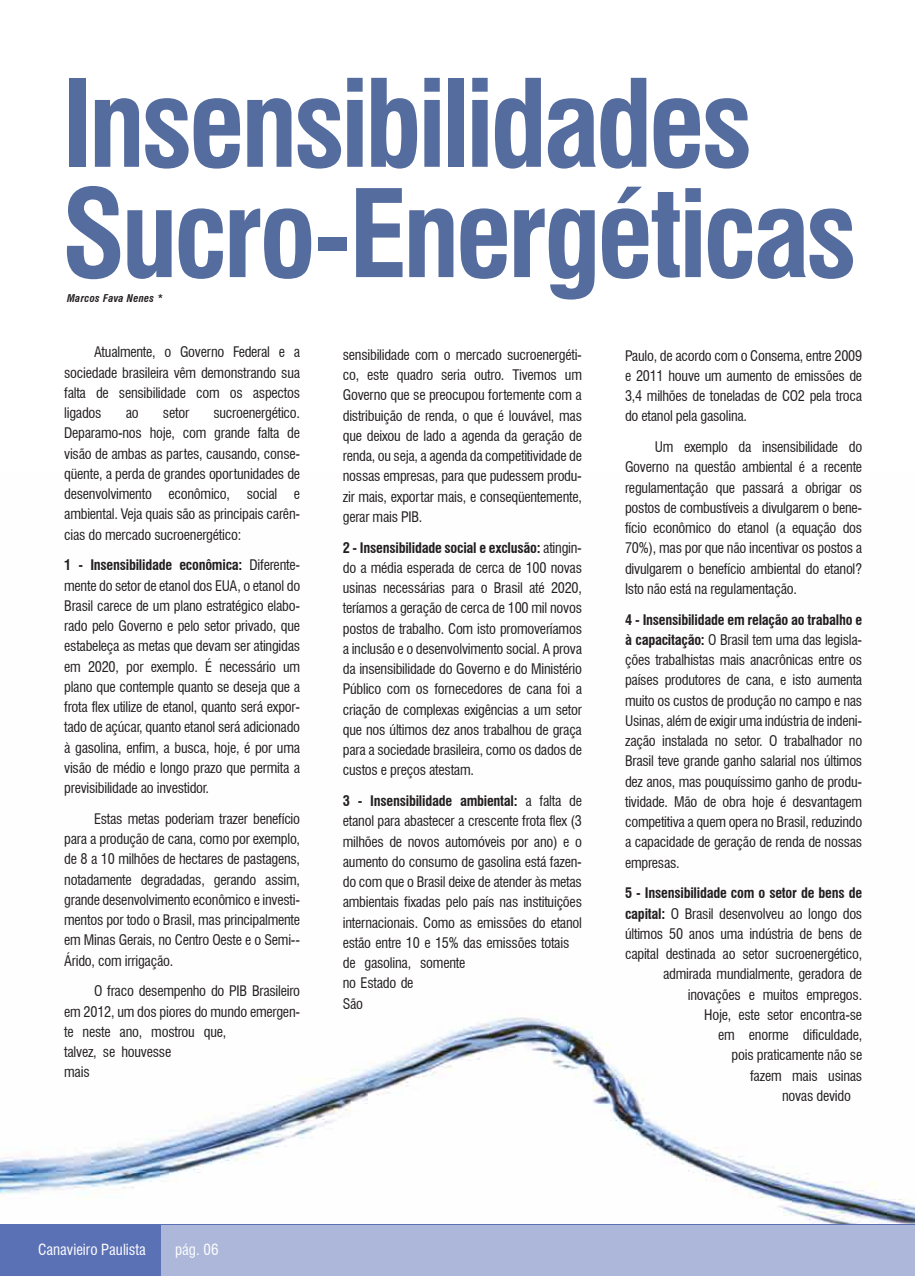
<style>
.page{position:relative;width:915px;height:1276px;background:#fff}
.page>*{position:absolute;margin:0;border:0;box-sizing:border-box;transform-origin:0 0}
.t1{font:700 condensed 118.35px/110.2px "Swiss 721 BT";letter-spacing:-.035em;color:#556c9e}
.t2{font:condensed 15px "Swiss 721 BT";color:#fff}
.t3{font:condensed 14.25px/20.2px "Swiss 721 BT";letter-spacing:-.015em;color:#231f20;text-align:justify}
.t4{font:700 condensed 14.25px "Swiss 721 BT";letter-spacing:-.015em;color:#231f20}
.t5{font:italic 700 condensed 10.5px "Swiss 721 BT";letter-spacing:.025em;color:#231f20}
.s1{font-weight:700}
</style>
<div class="page">
<img style="left:0;top:1017px;width:914px;height:208px">
<div style="left:0;top:1225px;width:914px;height:51px;background:#5b71b6"></div>
<div style="left:162px;top:1225px;width:752px;height:51px;background:#acb7da"></div>
<h1 class="t1" style="left:61px;top:69px;width:797px">Insensibilidades<br>Sucro-Energéticas</h1>
<p class="t5" style="left:67px;top:292px;width:97px">Marcos Fava Nenes *</p>
<p class="t3" style="left:64px;top:342px;width:237px;text-indent:30px">Atualmente, o Governo Federal e a sociedade brasileira vêm demonstrando sua falta de sensibilidade com os aspectos ligados</p>
<p class="t3" style="left:64px;top:403px;width:237px;text-indent:149px">sucroenergético.<br>Deparamo-nos hoje, com grande falta de visão de ambas as partes, causando, conse&shy;qüente, a perda de grandes oportunidades de desenvolvimento econômico, social e ambiental. Veja quais são as principais carên&shy;cias do mercado sucroenergético:</p>
<p class="t3" style="left:64px;top:555px;width:237px"><span class="s1">1 - Insensibilidade econômica:</span> Diferente&shy;mente do setor de etanol dos EUA, o etanol do Brasil carece de um plano estratégico elabo&shy;rado pelo Governo e pelo setor privado, que estabeleça as metas que devam ser atingidas em 2020, por exemplo. É necessário um plano que contemple quanto se deseja que a frota flex utilize de etanol, quanto será expor&shy;tado de açúcar, quanto etanol será adicionado à gasolina, enfim, a busca, hoje, é por uma visão de médio e longo prazo que permita a previsibilidade ao investidor.</p>
<p class="t3" style="left:64px;top:808px;width:237px;text-indent:30px">Estas metas poderiam trazer benefício para a produção de cana, como por exemplo, de 8 a 10 milhões de hectares de pastagens, notadamente degradadas, gerando assim, grande desenvolvimento econômico e investi&shy;mentos por todo o Brasil, mas principalmente em Minas Gerais, no Centro Oeste e o Semi-- Árido, com irrigação.</p>
<p class="t3" style="left:64px;top:981px;width:237px;text-align:left;text-indent:30px">O fraco desempenho do PIB Brasileiro em 2012, um dos piores do mundo emergen&shy;te neste ano, mostrou que,<br>talvez, se houvesse<br>mais</p>
<p class="t3" style="left:126px;top:403px;width:14px">ao</p>
<p class="t3" style="left:163px;top:403px;width:28px">setor</p>
<p class="t3" style="left:342px;top:344px;width:241px">sensibilidade com o mercado sucroenergéti&shy;co, este quadro seria outro. Tivemos um Governo que se preocupou fortemente com a distribuição de renda, o que é louvável, mas que deixou de lado a agenda da geração de renda, ou seja, a agenda da competitividade de nossas empresas, para que pudessem produ&shy;zir mais, exportar mais, e conseqüentemente, gerar mais PIB.</p>
<p class="t3" style="left:342px;top:537px;width:241px"><span class="s1">2 - Insensibilidade social e exclusão:</span> atingin&shy;do a média esperada de cerca de 100 novas usinas necessárias para o Brasil até 2020, teríamos a geração de cerca de 100 mil novos postos de trabalho. Com isto promoveríamos a inclusão e o desenvolvimento social. A prova da insensibilidade do Governo e do Ministério Público com os fornecedores de cana foi a criação de complexas exigências a um setor que nos últimos dez anos trabalhou de graça para a sociedade brasileira, como os dados de custos e preços atestam.</p>
<p class="t3" style="left:342px;top:791px;width:241px;text-align:left"><span class="s1">3 - Insensibilidade ambiental:</span> a falta de etanol para abastecer a crescente frota flex (3 milhões de novos automóveis por ano) e o aumento do consumo de gasolina está fazen&shy;do com que o Brasil deixe de atender às metas ambientais fixadas pelo país nas instituições internacionais. Como as emissões do etanol estão entre 10 e 15% das emissões totais de gasolina, somente<br>no Estado de<br>São</p>
<p class="t3" style="left:625px;top:345px;width:238px">Paulo, de acordo com o Consema, entre 2009 e 2011 houve um aumento de emissões de 3,4 milhões de toneladas de CO2 pela troca do etanol pela gasolina.</p>
<p class="t3" style="left:625px;top:437px;width:239px;text-indent:30px">Um exemplo da insensibilidade do Governo na questão ambiental é a recente regulamentação que passará a obrigar os postos de combustíveis a divulgarem o bene&shy;fício econômico do etanol (a equação dos 70%), mas por que não incentivar os postos a divulgarem o benefício ambiental do etanol?<br>Isto não está na regulamentação.</p>
<p class="t3" style="left:625px;top:609px;width:239px"><span class="s1">4 - Insensibilidade em relação ao trabalho e à capacitação:</span> O Brasil tem uma das legisla&shy;ções trabalhistas mais anacrônicas entre os países produtores de cana, e isto aumenta muito os custos de produção no campo e nas Usinas, além de exigir uma indústria de indeni&shy;zação instalada no setor. O trabalhador no Brasil teve grande ganho salarial nos últimos dez anos, mas pouquíssimo ganho de produ&shy;tividade. Mão de obra hoje é desvantagem competitiva a quem opera no Brasil, reduzindo a capacidade de geração de renda de nossas empresas.</p>
<p class="t4" style="left:625px;top:884px;width:239px">5 - Insensibilidade com o setor de bens de</p>
<p class="t3" style="left:625px;top:903px;width:239px"><span class="s1">capital:</span> O Brasil desenvolveu ao longo dos</p>
<p class="t3" style="left:625px;top:923px;width:238px">últimos 50 anos uma indústria de bens de</p>
<p class="t3" style="left:625px;top:944px;width:239px">capital destinada ao setor sucroenergético,</p>
<p class="t3" style="left:662px;top:964px;width:200px">admirada mundialmente, geradora de</p>
<p class="t3" style="left:687px;top:984px;width:176px">inovações e muitos empregos.</p>
<p class="t3" style="left:704px;top:1004px;width:159px">Hoje, este setor encontra-se</p>
<p class="t3" style="left:718px;top:1025px;width:145px">em enorme dificuldade,</p>
<p class="t3" style="left:731px;top:1045px;width:132px">pois praticamente não se</p>
<p class="t3" style="left:749px;top:1065px;width:114px">fazem mais usinas</p>
<p class="t3" style="left:781px;top:1085px;width:70px">novas devido</p>
<p class="t2" style="left:38px;top:1240px;width:109px">Canavieiro Paulista</p>
<p class="t2" style="left:175px;top:1240px;width:45px">pág. 06</p>
</div>
